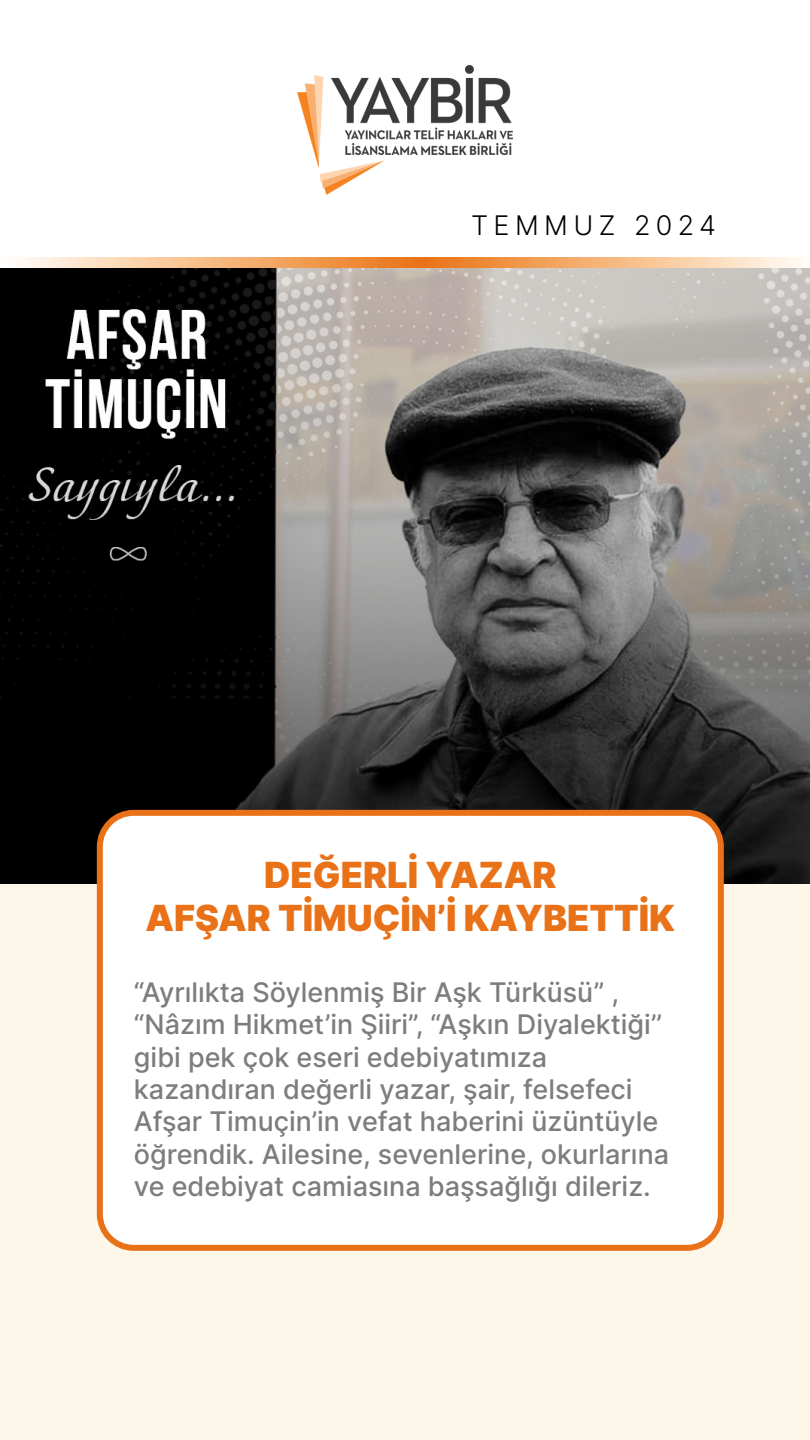
<style>
.page{position:relative;width:810px;height:1440px;background:#fff}
.page>*{position:absolute;margin:0;border:0;box-sizing:border-box;transform-origin:0 0}
.t1{font:900 36px/43.2px "Inter";color:#e97118;text-align:center}
.t2{font:500 27px/32.4px "Inter";color:#7d7d7d}
.t3{font:300 27px "Inter";letter-spacing:.2em;color:#000}
</style>
<div class="page">
<div style="left:0;top:268px;width:809px;height:1172px;background:#fdf7e9"></div>
<img style="left:298px;top:65px;width:214px;height:130px">
<svg style="left:20px;top:257px;width:781px;height:11px;background:#f5b780"></svg>
<img style="left:0;top:268px;width:810px;height:615px">
<div style="left:100px;top:813px;width:621px;height:435px;background:#fff;border-radius:34px"></div>
<div style="left:97px;top:810px;width:627px;height:441px;border:6px solid #e97118;border-radius:34px"></div>
<p class="t3" style="left:471px;top:205px;width:247px">TEMMUZ 2024</p>
<h1 class="t1" style="left:146px;top:852px;width:531px">DEĞERLİ YAZAR<br>AFŞAR TİMUÇİN’İ KAYBETTİK</h1>
<p class="t2" style="left:134px;top:975px;width:537px">“Ayrılıkta Söylenmiş Bir Aşk Türküsü” , “Nâzım Hikmet’in Şiiri”, “Aşkın Diyalektiği’’ gibi pek çok eseri edebiyatımıza kazandıran değerli yazar, şair, felsefeci Afşar Timuçin’in vefat haberini üzüntüyle öğrendik. Ailesine, sevenlerine, okurlarına ve edebiyat camiasına başsağlığı dileriz.</p>
</div>
